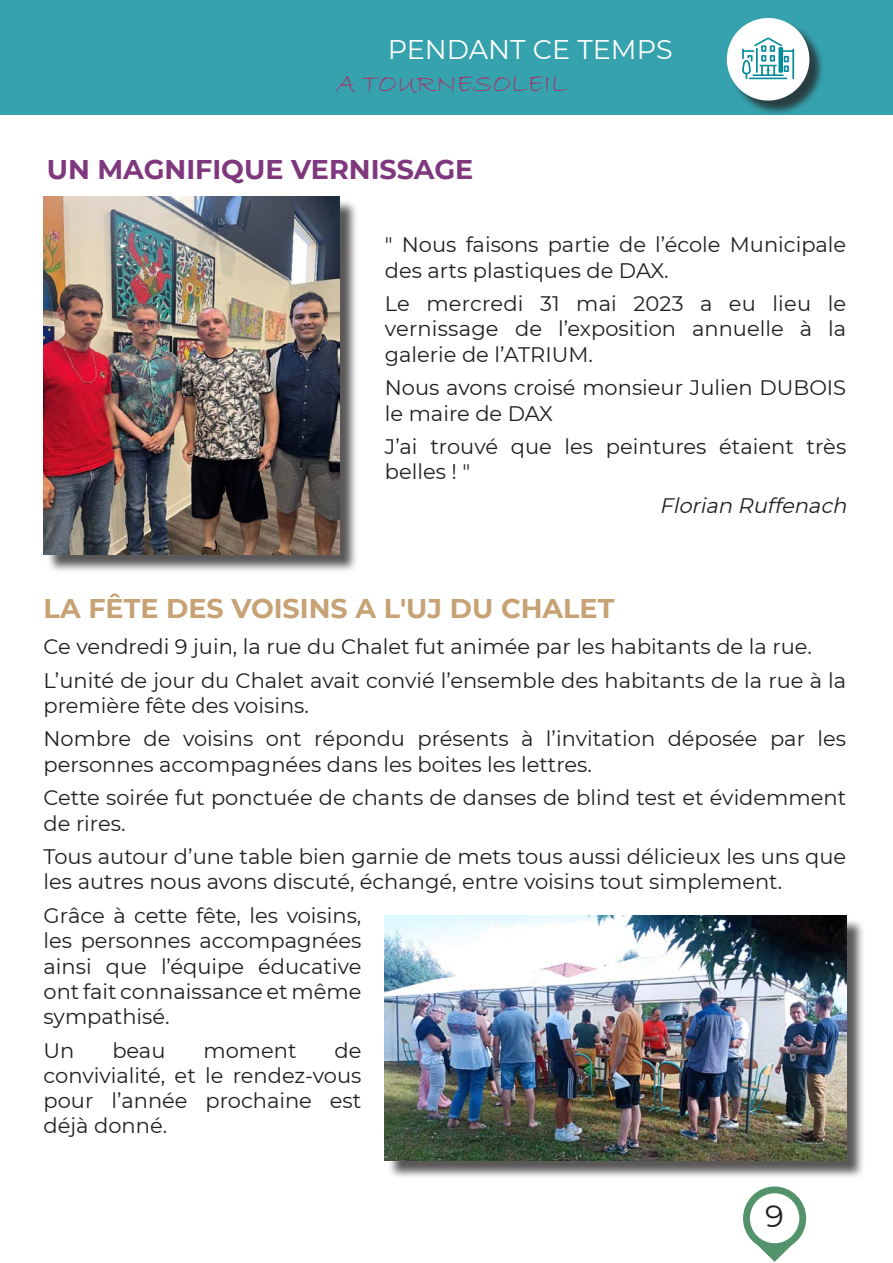
<style>
.page{position:relative;width:893px;height:1263px;background:#fff}
.page>*{position:absolute;margin:0;border:0;box-sizing:border-box;transform-origin:0 0}
.t1{font:30.75px "Montserrat";color:#231f20}
.t2{font:700 27px "Montserrat";color:#c6a274}
.t3{font:700 27px "Montserrat";color:#7f377d}
.t4{font:27px "Montserrat";color:#fff}
.t5{font:27px "Bradley Hand ITC";color:#ac2f63}
.t6{font:21px/25.2px "Montserrat";color:#231f20}
.t7{font:italic 21px "Montserrat";color:#231f20}
</style>
<div class="page">
<svg style="left:743px;top:1186px;width:63px;height:76px"></svg>
<div style="left:1px;top:0;width:892px;height:115px;background:#36a2ae"></div>
<div style="left:729px;top:20px;width:95px;height:96px;background:#231f20;opacity:.75"></div>
<div style="left:727px;top:18px;width:82px;height:83px;background:#fff;border-radius:50%"></div>
<svg style="left:742px;top:38px;width:52px;height:41px"></svg>
<div style="left:387px;top:918px;width:478px;height:261px;background:#231f20;opacity:.75"></div>
<img style="left:385px;top:915px;width:461px;height:245px">
<div style="left:46px;top:199px;width:312px;height:374px;background:#231f20;opacity:.75"></div>
<img style="left:44px;top:197px;width:296px;height:358px">
<p class="t4" style="left:388px;top:31px;width:286px">PENDANT CE TEMPS</p>
<p class="t5" style="left:336px;top:66px;width:233px">A TOURNESOLEIL</p>
<p class="t3" style="left:47px;top:149px;width:428px">UN MAGNIFIQUE VERNISSAGE</p>
<p class="t6" style="left:385px;top:231px;width:463px">" Nous faisons partie de l’école Municipale des arts plastiques de DAX.</p>
<p class="t6" style="left:385px;top:290px;width:463px;text-align:justify">Le mercredi 31 mai 2023 a eu lieu le vernissage de l’exposition annuelle à la galerie de l’ATRIUM.</p>
<p class="t6" style="left:385px;top:374px;width:463px">Nous avons croisé monsieur Julien DUBOIS le maire de DAX</p>
<p class="t6" style="left:385px;top:433px;width:463px">J’ai trouvé que les peintures étaient très belles ! "</p>
<p class="t7" style="left:659px;top:491px;width:194px">Florian Ruffenach</p>
<p class="t2" style="left:44px;top:589px;width:572px">LA FÊTE DES VOISINS A L'UJ DU CHALET</p>
<p class="t6" style="left:44px;top:633px;width:770px">Ce vendredi 9 juin, la rue du Chalet fut animée par les habitants de la rue.</p>
<p class="t6" style="left:44px;top:667px;width:804px">L’unité de jour du Chalet avait convié l’ensemble des habitants de la rue à la première fête des voisins.</p>
<p class="t6" style="left:44px;top:726px;width:804px">Nombre de voisins ont répondu présents à l’invitation déposée par les personnes accompagnées dans les boites les lettres.</p>
<p class="t6" style="left:44px;top:784px;width:804px">Cette soirée fut ponctuée de chants de danses de blind test et évidemment de rires.</p>
<p class="t6" style="left:44px;top:843px;width:804px">Tous autour d’une table bien garnie de mets tous aussi délicieux les uns que les autres nous avons discuté, échangé, entre voisins tout simplement.</p>
<p class="t6" style="left:44px;top:902px;width:319px;text-align:justify">Grâce à cette fête, les voisins, les personnes accompagnées ainsi que l’équipe éducative ont fait connaissance et même sympathisé.</p>
<p class="t6" style="left:44px;top:1037px;width:32px">Un</p>
<p class="t6" style="left:112px;top:1037px;width:55px">beau</p>
<p class="t6" style="left:203px;top:1037px;width:95px">moment</p>
<p class="t6" style="left:44px;top:1037px;width:319px;text-align:justify;text-indent:291px">de convivialité, et le rendez-vous pour l’année prochaine est déjà donné.</p>
<h1 class="t1" style="left:765px;top:1195px;width:20px">9</h1>
</div>
